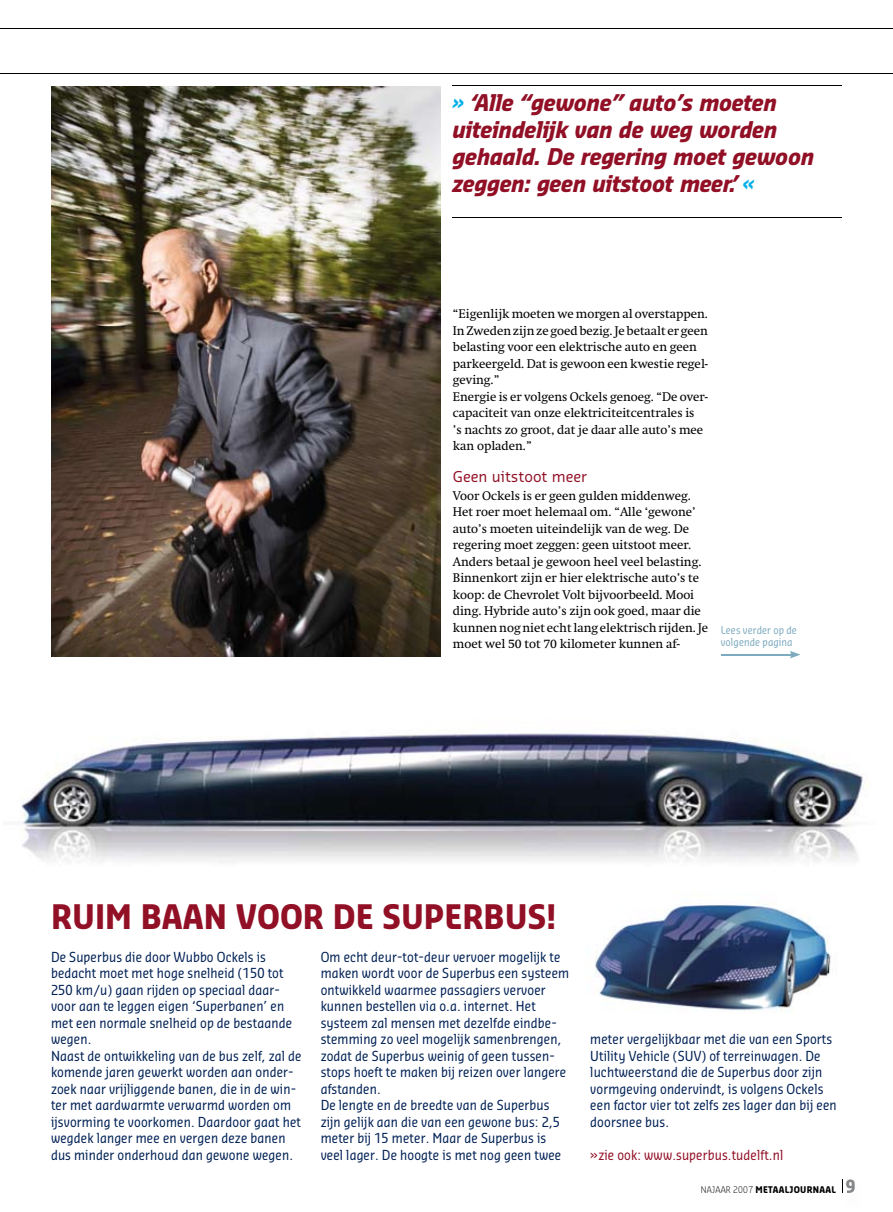
<style>
.page{position:relative;width:893px;height:1212px;background:#fff}
.page>*{position:absolute;margin:0;border:0;box-sizing:border-box;transform-origin:0 0}
.t1{font:700 33px "Sansa Con Std";color:#921026}
.t2{font:italic 700 22.5px/27px "Sansa Con Std";color:#921026}
.t3{font:14.7px "Sansa Std";color:#921026}
.t4{font:13.5px/16.5px "Sansa Con Std";letter-spacing:.01em;color:#002155}
.t5{font:13.5px "Sansa Con Std";letter-spacing:.01em;color:#921026}
.t6{font:12.45px/16.5px "Swift";color:#000}
.t7{font:10.5px/12px "Sansa Con Std";letter-spacing:.01em;color:#7daabe}
.t8{font:700 9px "Sansa Con Std";letter-spacing:.03em;color:#000}
.s1{color:#00b0e6}
.s2{font-weight:300}
.s3{font-size:18px;color:#878889}
</style>
<div class="page">
<svg style="left:842px;top:1179px;width:13px;height:14px"></svg>
<img style="left:21px;top:733px;width:847px;height:129px">
<hr style="left:0;top:73px;width:893px;height:1px;background:#000">
<hr style="left:0;top:28px;width:893px;height:1px;background:#000">
<img style="left:595px;top:903px;width:236px;height:109px">
<img style="left:51px;top:86px;width:389px;height:571px">
<hr style="left:453px;top:85px;width:389px;height:1px;background:#000">
<hr style="left:453px;top:217px;width:389px;height:1px;background:#000">
<hr style="left:721px;top:654px;width:71px;height:1px;background:#7daabe">
<svg style="left:790px;top:651px;width:10px;height:7px"></svg>
<h2 class="t2" style="left:453px;top:87px;width:363px"><span class="s1">»</span> ‘Alle “gewone” auto’s moeten uiteindelijk van de weg worden gehaald. De regering moet gewoon zeggen: geen uitstoot meer.’ <span class="s1">«</span></h2>
<p class="t6" style="left:453px;top:306px;width:257px">“Eigenlijk moeten we morgen al overstappen.<br>In Zweden zijn ze goed bezig. Je betaalt er geen belasting voor een elektrische auto en geen parkeergeld. Dat is gewoon een kwestie regel&shy;geving.”<br>Energie is er volgens Ockels genoeg. “De over&shy;capaciteit van onze elektriciteitcentrales is<br>’s nachts zo groot, dat je daar alle auto’s mee kan opladen.”</p>
<p class="t3" style="left:453px;top:467px;width:136px">Geen uitstoot meer</p>
<p class="t6" style="left:453px;top:487px;width:257px">Voor Ockels is er geen gulden middenweg.<br>Het roer moet helemaal om. “Alle ‘gewone’ auto’s moeten uiteindelijk van de weg. De regering moet zeggen: geen uitstoot meer.<br>Anders betaal je gewoon heel veel belasting.<br>Binnenkort zijn er hier elektrische auto’s te koop: de Chevrolet Volt bijvoorbeeld. Mooi ding. Hybride auto’s zijn ook goed, maar die kunnen nog niet echt lang elektrisch rijden. Je moet wel 50 tot 70 kilometer kunnen af-</p>
<p class="t7" style="left:721px;top:624px;width:78px">Lees verder op de volgende pagina</p>
<h1 class="t1" style="left:51px;top:895px;width:507px">RUIM BAAN VOOR DE SUPERBUS!</h1>
<p class="t4" style="left:51px;top:948px;width:252px">De Superbus die door Wubbo Ockels is bedacht moet met hoge snelheid (150 tot 250 km/u) gaan rijden op speciaal daar&shy;voor aan te leggen eigen ‘Superbanen’ en met een normale snelheid op de bestaande wegen.<br>Naast de ontwikkeling van de bus zelf, zal de komende jaren gewerkt worden aan onder&shy;zoek naar vrijliggende banen, die in de win&shy;ter met aardwarmte verwarmd worden om ijsvorming te voorkomen. Daardoor gaat het wegdek langer mee en vergen deze banen dus minder onderhoud dan gewone wegen.</p>
<p class="t4" style="left:321px;top:948px;width:250px">Om echt deur-tot-deur vervoer mogelijk te maken wordt voor de Superbus een systeem ontwikkeld waarmee passagiers vervoer kunnen bestellen via o.a. internet. Het systeem zal mensen met dezelfde eindbe&shy;stemming zo veel mogelijk samenbrengen, zodat de Superbus weinig of geen tussen&shy;stops hoeft te maken bij reizen over langere afstanden.<br>De lengte en de breedte van de Superbus zijn gelijk aan die van een gewone bus: 2,5 meter bij 15 meter. Maar de Superbus is veel lager. De hoogte is met nog geen twee</p>
<p class="t4" style="left:590px;top:1030px;width:248px">meter vergelijkbaar met die van een Sports Utility Vehicle (SUV) of terreinwagen. De luchtweerstand die de Superbus door zijn vormgeving ondervindt, is volgens Ockels een factor vier tot zelfs zes lager dan bij een doorsnee bus.</p>
<p class="t5" style="left:590px;top:1146px;width:194px">»zie ook: www.superbus.tudelft.nl</p>
<p class="t8" style="left:701px;top:1183px;width:156px"><span class="s2">NAJAAR 2007</span> METAALJOURNAAL <span class="s3">9</span></p>
</div>
